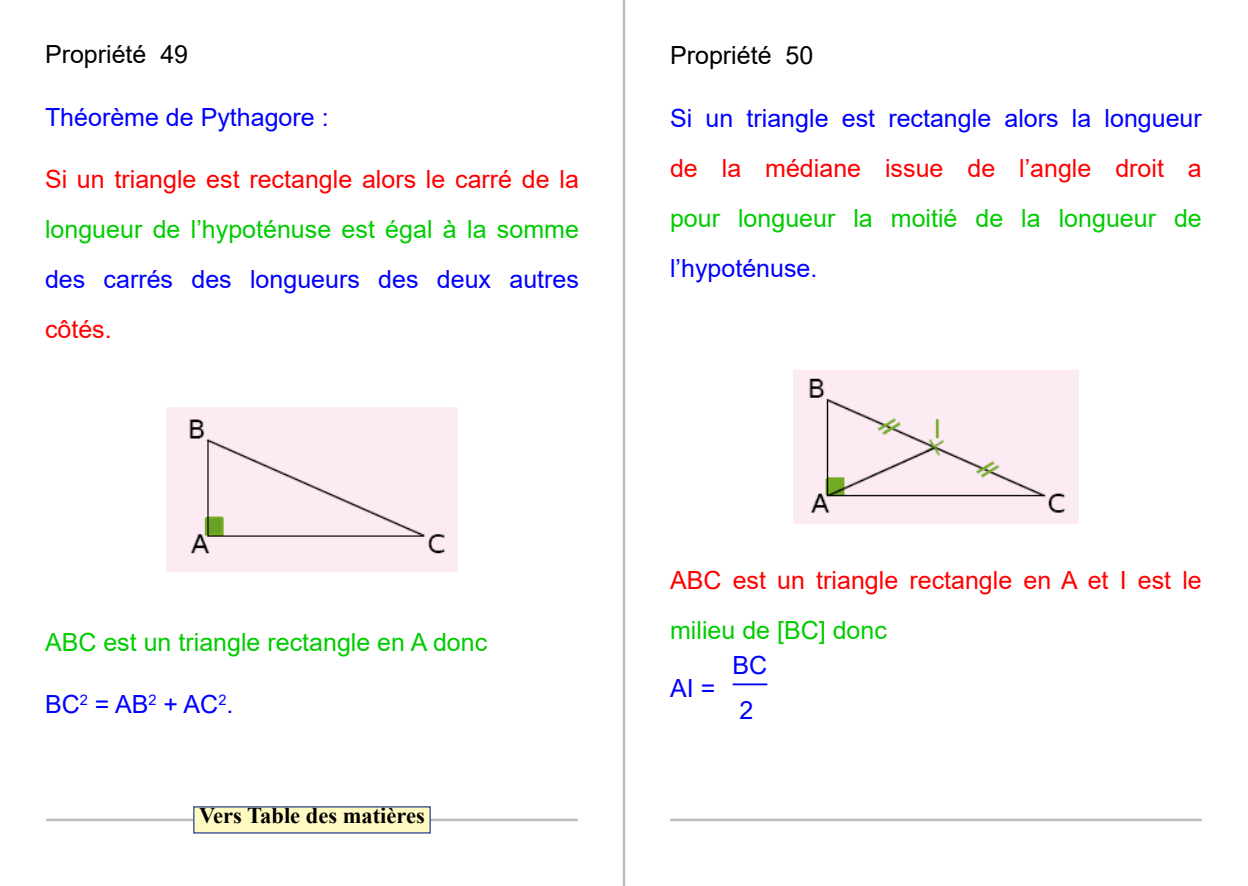
<style>
.page{position:relative;width:1248px;height:886px;background:#fff}
.page>*{position:absolute;margin:0;border:0;box-sizing:border-box;transform-origin:0 0}
.Cartable{font:25px/50px "Arial";color:#f00;text-align:justify}
.Cartable-2{font:25px/50px "Arial";color:#00f;text-align:justify}
.Cartable-3{font:25px "Arial";color:#0c0}
.Cartable-4{font:25px "Arial";color:#000}
.t1{font:700 22.5px "Times New Roman";color:#000}
.s1{color:#0c0}
.s2{color:#00f}
.s3{color:#f00}
</style>
<div class="page">
<hr style="left:622px;top:0;width:3px;height:886px;background:#bcbec0">
<hr style="left:46px;top:819px;width:532px;height:2px;background:#bcbec0">
<hr style="left:670px;top:819px;width:531px;height:2px;background:#bcbec0">
<div style="left:194px;top:807px;width:236px;height:26px;background:#fffac2"></div>
<div style="left:193px;top:806px;width:238px;height:27px;border:1px solid #25408f"></div>
<hr style="left:732px;top:683px;width:35px;height:2px;background:#00f">
<div style="left:166px;top:407px;width:291px;height:164px;background:#fcebf2"></div>
<img style="left:793px;top:371px;width:285px;height:152px">
<p class="Cartable-4" style="left:45px;top:37px;width:145px">Propriété 49</p>
<p class="Cartable-2" style="left:45px;top:92px;width:285px">Théorème de Pythagore :</p>
<p class="Cartable" style="left:45px;top:154px;width:535px">Si un triangle est rectangle alors le carré de la <span class="s1">longueur de l’hypoténuse est égal à la somme </span><span class="s2">des carrés des longueurs des deux autres </span>côtés.</p>
<p class="Cartable-4" style="left:670px;top:38px;width:145px">Propriété 50</p>
<p class="Cartable-2" style="left:670px;top:93px;width:533px">Si un triangle est rectangle alors la longueur <span class="s3">de la médiane issue de l’angle droit a </span><span class="s1">pour longueur la moitié de la longueur de </span>l’hypoténuse.</p>
<p class="Cartable-3" style="left:45px;top:625px;width:443px">ABC est un triangle rectangle en A donc</p>
<p class="Cartable-2" style="left:45px;top:679px;width:190px">BC<sup>2</sup> = AB<sup>2</sup> + AC<sup>2</sup>.</p>
<p class="t1" style="left:199px;top:799px;width:227px">Vers Table des matières</p>
<p class="Cartable" style="left:670px;top:555px;width:533px">ABC est un triangle rectangle en A et I est le <span class="s1">milieu de [BC] donc</span></p>
<p class="Cartable-2" style="left:732px;top:640px;width:36px">BC</p>
<p class="Cartable-2" style="left:670px;top:663px;width:47px">AI =</p>
<p class="Cartable-2" style="left:739px;top:685px;width:15px">2</p>
</div>
